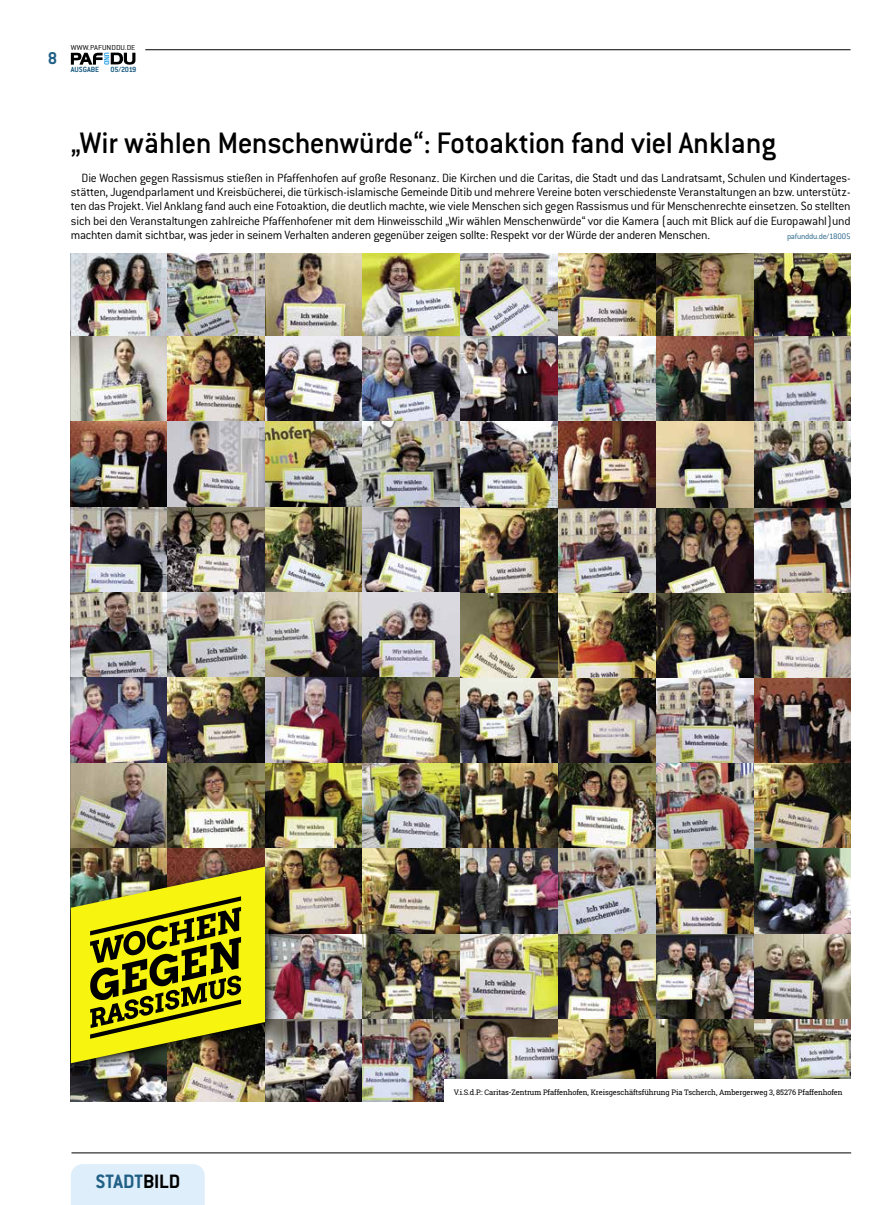
<style>
.page{position:relative;width:886px;height:1205px;background:#fff}
.page>*{position:absolute;margin:0;border:0;box-sizing:border-box;transform-origin:0 0}
.t1{font:500 32.5px "Conduit ITC Std";letter-spacing:-.015em;color:#000}
.t2{font:700 21.25px "Conduit ITC Std";color:#216086}
.t3{font:700 18.75px "Conduit ITC Std";color:#216086}
.t4{font:300 13.12px/14.4px "Conduit ITC Std";letter-spacing:-.02em;color:#000;text-align:justify}
.t5{font:300 8.75px "Conduit ITC Std";letter-spacing:-.025em;color:#216086}
.t6{font:700 8.25px "Conduit ITC Std";letter-spacing:-.01em;color:#216086}
.t7{font:300 7.88px "Conduit ITC Std";letter-spacing:.01em;color:#000;scale:1.1 1}
.t8{font:7.5px "Roboto Slab";letter-spacing:-.01em;color:#000}
.s1{color:#000}
</style>
<div class="page">
<div style="left:71px;top:1164px;width:134px;height:41px;background:#dfeefb"></div>
<hr style="left:145px;top:50px;width:705px;height:1px;background:#000">
<svg style="left:71px;top:53px;width:64px;height:12px"></svg>
<hr style="left:71px;top:1152px;width:780px;height:1px;background:#000">
<img style="left:71px;top:253px;width:779px;height:849px">
<h3 class="t3" style="left:48px;top:47px;width:11px">8</h3>
<p class="t7" style="left:71px;top:42px;width:60px">WWW.PAFUNDDU.DE</p>
<p class="t6" style="left:71px;top:65px;width:30px">AUSGABE</p>
<p class="t6" style="left:110px;top:65px;width:28px">05/2019</p>
<h1 class="t1" style="left:71px;top:123px;width:706px">„Wir wählen Menschenwürde“: Fotoaktion fand viel Anklang</h1>
<p class="t4" style="left:71px;top:170px;width:781px;text-indent:11px">Die Wochen gegen Rassismus stießen in Pfaffenhofen auf große Resonanz. Die Kirchen und die Caritas, die Stadt und das Landratsamt, Schulen und Kindertages&shy;stätten, Jugendparlament und Kreisbücherei, die türkisch-islamische Gemeinde Ditib und mehrere Vereine boten verschiedenste Veranstaltungen an bzw. unterstütz&shy;ten das Projekt. Viel Anklang fand auch eine Fotoaktion, die deutlich machte, wie viele Menschen sich gegen Rassismus und für Menschenrechte einsetzen. So stellten sich bei den Veranstaltungen zahlreiche Pfaffenhofener mit dem Hinweisschild „Wir wählen Menschenwürde“ vor die Kamera (auch mit Blick auf die Europawahl)und machten damit sichtbar, was jeder in seinem Verhalten anderen gegenüber zeigen sollte: Respekt vor der Würde der anderen Menschen.</p>
<p class="t5" style="left:787px;top:231px;width:65px">pafunddu.de/18005</p>
<h2 class="t2" style="left:95px;top:1169px;width:86px">STADT<span class="s1">BILD</span></h2>
<p class="t8" style="left:454px;top:1087px;width:390px">V.i.S.d.P.: Caritas-Zentrum Pfaffenhofen, Kreisgeschäftsführung Pia Tscherch, Ambergerweg 3, 85276 Pfaffenhofen</p>
</div>
